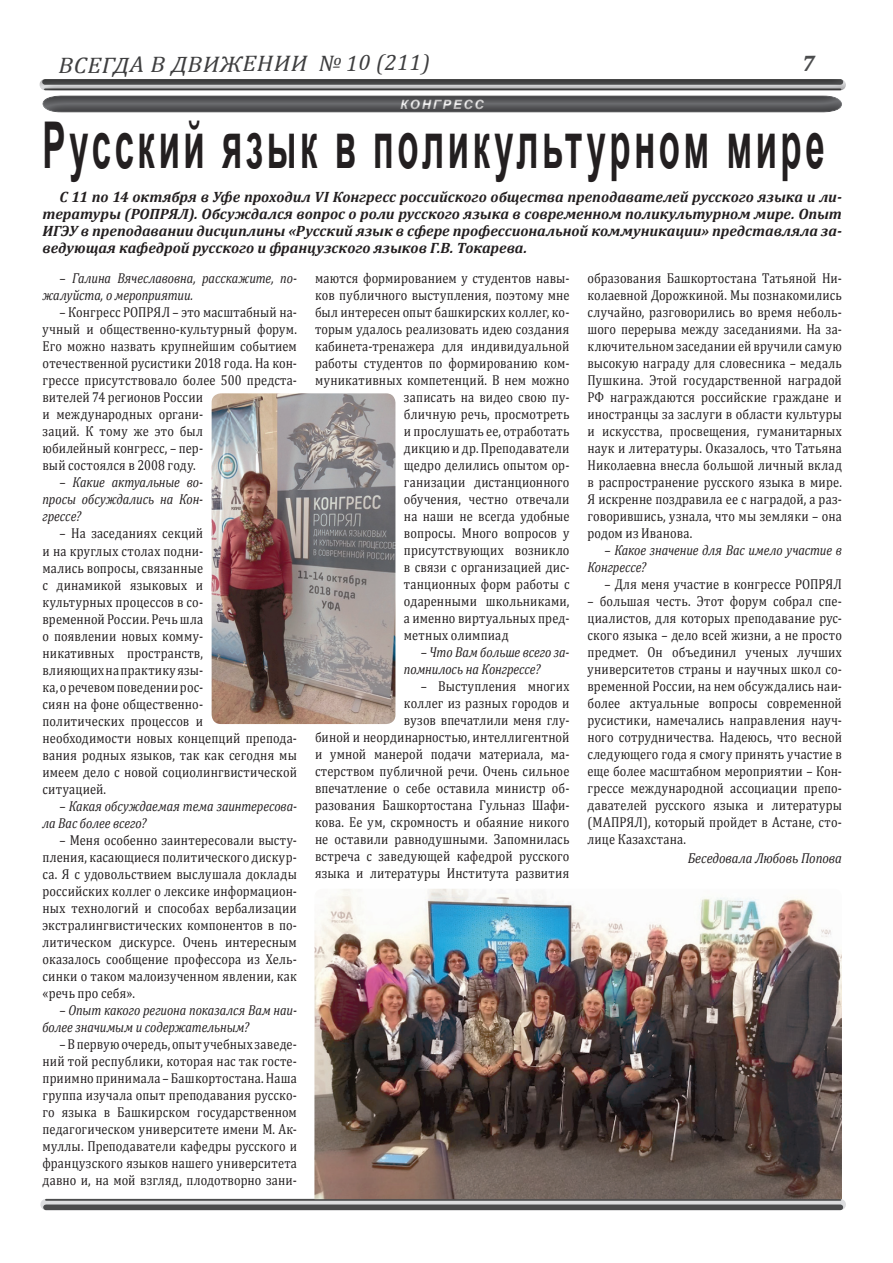
<style>
.page{position:relative;width:893px;height:1263px;background:#fff}
.page>*{position:absolute;margin:0;border:0;box-sizing:border-box;transform-origin:0 0}
.t1{font:700 64.5px "Arial";letter-spacing:.105em;color:#231f20;scale:.54 1}
.t2{font:italic 22.5px "Cambria";color:#3e3e3f;scale:1.09 1}
.t3{font:italic 700 15px/17px "Cambria";color:#231f20;text-align:justify}
.t4{font:14.4px/17px "Cambria";letter-spacing:.01em;color:#231f20;text-align:justify;scale:.86 1}
.t5{font:italic 14.4px/17px "Cambria";letter-spacing:-.005em;color:#231f20;scale:.86 1}
.t6{font:italic 14.4px "Cambria";letter-spacing:-.005em;color:#231f20;scale:.89 1}
.t7{font:italic 700 12.9px "Arial";letter-spacing:.15em;color:#fff}
</style>
<div class="page">
<div style="left:46px;top:1199px;width:794px;height:11px;background:#dcdddf"></div>
<hr style="left:46px;top:1199px;width:794px;height:2px;background:#4b4c4d">
<div style="left:46px;top:1204px;width:794px;height:6px;background:#4b4c4d"></div>
<div style="left:0;top:34px;width:890px;height:102px;background:#231f20;opacity:.5"></div>
<div style="left:41px;top:84px;width:801px;height:31px;background:#231f20;opacity:.5"></div>
<img style="left:212px;top:393px;width:183px;height:331px">
<img style="left:314px;top:889px;width:528px;height:310px">
<svg style="left:804px;top:56px;width:12px;height:15px"></svg>
<h2 class="t2" style="left:58px;top:51px;width:342px;rotate:-1deg">ВСЕГДА В ДВИЖЕНИИ № 10 (211)</h2>
<p class="t7" style="left:400px;top:96px;width:85px">КОНГРЕСС</p>
<h1 class="t1" style="left:43px;top:103px;width:1450px">Русский язык в поликультурном мире</h1>
<p class="t3" style="left:43px;top:188px;width:801px;text-indent:17px">С 11 по 14 октября в Уфе проходил VI Конгресс российского общества преподавателей русского языка и ли&shy;тературы (РОПРЯЛ). Обсуждался вопрос о роли русского языка в современном поликультурном мире. Опыт ИГЭУ в преподавании дисциплины «Русский язык в сфере профессиональной коммуникации» представляла за&shy;ведующая кафедрой русского и французского языков Г.В. Токарева.</p>
<p class="t5" style="left:43px;top:269px;width:297px;text-indent:17px">– Галина Вячеславовна, расскажите, по&shy;жалуйста, о мероприятии.</p>
<p class="t4" style="left:43px;top:304px;width:297px;text-align:left;text-indent:17px">– Конгресс РОПРЯЛ – это масштабный на&shy;учный и общественно-культурный форум.<br>Его можно назвать крупнейшим событием отечественной русистики 2018 года. На кон&shy;грессе присутствовало более 500 предста&shy;вителей 74 регионов России<br>и международных органи-<br>заций. К тому же это был<br>юбилейный конгресс, – пер-<br>вый состоялся в 2008 году.</p>
<p class="t5" style="left:43px;top:473px;width:188px;text-align:justify;text-indent:17px">– Какие актуальные во&shy;просы обсуждались на Кон&shy;грессе?</p>
<p class="t4" style="left:43px;top:525px;width:297px;text-align:left;text-indent:17px">– На заседаниях секций<br>и на круглых столах подни-<br>мались вопросы, связанные<br>с динамикой языковых и<br>культурных процессов в со-<br>временной России. Речь шла<br>о появлении новых комму-<br>никативных пространств,<br>влияющих на практику язы-<br>ка, о речевом поведении рос-<br>сиян на фоне общественно-<br>политических процессов и<br>необходимости новых концепций препода&shy;вания родных языков, так как сегодня мы имеем дело с новой социолингвистической ситуацией.</p>
<p class="t5" style="left:43px;top:797px;width:297px;text-indent:17px">– Какая обсуждаемая тема заинтересова&shy;ла Вас более всего?</p>
<p class="t4" style="left:43px;top:831px;width:297px;text-indent:17px">– Меня особенно заинтересовали высту&shy;пления, касающиеся политического дискур&shy;са. Я с удовольствием выслушала доклады российских коллег о лексике информацион&shy;ных технологий и способах вербализации экстралингвистических компонентов в по&shy;литическом дискурсе. Очень интересным оказалось сообщение профессора из Хель&shy;синки о таком малоизученном явлении, как «речь про себя».</p>
<p class="t5" style="left:43px;top:1001px;width:297px;text-indent:17px">– Опыт какого региона показался Вам наи&shy;более значимым и содержательным?</p>
<p class="t4" style="left:43px;top:1035px;width:297px;text-indent:17px">– В первую очередь, опыт учебных заведе&shy;ний той республики, которая нас так госте&shy;приимно принимала – Башкортостана. Наша группа изучала опыт преподавания русско&shy;го языка в Башкирском государственном педагогическом университете имени М. Ак&shy;муллы. Преподаватели кафедры русского и французского языков нашего университета давно и, на мой взгляд, плодотворно зани-</p>
<p class="t4" style="left:315px;top:270px;width:297px">маются формированием у студентов навы-</p>
<p class="t4" style="left:315px;top:287px;width:297px">ков публичного выступления, поэтому мне</p>
<p class="t4" style="left:315px;top:304px;width:297px">был интересен опыт башкирских коллег, ко-</p>
<p class="t4" style="left:315px;top:321px;width:297px">торым удалось реализовать идею создания</p>
<p class="t4" style="left:315px;top:338px;width:297px">кабинета-тренажера для индивидуальной</p>
<p class="t4" style="left:315px;top:355px;width:297px">работы студентов по формированию ком-</p>
<p class="t4" style="left:315px;top:372px;width:297px">муникативных компетенций. В нем можно</p>
<p class="t4" style="left:404px;top:389px;width:194px">записать на видео свою пу-</p>
<p class="t4" style="left:404px;top:406px;width:194px">бличную речь, просмотреть</p>
<p class="t4" style="left:404px;top:423px;width:194px">и прослушать ее, отработать</p>
<p class="t4" style="left:404px;top:440px;width:194px">дикцию и др. Преподаватели</p>
<p class="t4" style="left:404px;top:457px;width:194px">щедро делились опытом ор-</p>
<p class="t4" style="left:404px;top:474px;width:194px">ганизации дистанционного</p>
<p class="t4" style="left:404px;top:491px;width:194px">обучения, честно отвечали</p>
<p class="t4" style="left:404px;top:508px;width:194px">на наши не всегда удобные</p>
<p class="t4" style="left:404px;top:525px;width:194px">вопросы. Много вопросов у</p>
<p class="t4" style="left:404px;top:542px;width:194px">присутствующих возникло</p>
<p class="t4" style="left:404px;top:559px;width:194px">в связи с организацией дис-</p>
<p class="t4" style="left:404px;top:576px;width:194px">танционных форм работы с</p>
<p class="t4" style="left:404px;top:593px;width:194px">одаренными школьниками,</p>
<p class="t4" style="left:404px;top:610px;width:194px">а именно виртуальных пред-</p>
<p class="t4" style="left:404px;top:627px;width:123px">метных олимпиад</p>
<p class="t5" style="left:404px;top:643px;width:194px;text-indent:17px">– Что Вам больше всего за&shy;помнилось на Конгрессе?</p>
<p class="t4" style="left:315px;top:678px;width:297px;text-align:right">– Выступления многих<br>коллег из разных городов и<br>вузов впечатлили меня глу-<br>биной и неординарностью, интеллигентной и умной манерой подачи материала, ма&shy;стерством публичной речи. Очень сильное впечатление о себе оставила министр об&shy;разования Башкортостана Гульназ Шафи&shy;кова. Ее ум, скромность и обаяние никого не оставили равнодушными. Запомнилась встреча с заведующей кафедрой русского языка и литературы Института развития</p>
<p class="t4" style="left:587px;top:269px;width:297px">образования Башкортостана Татьяной Ни&shy;колаевной Дорожкиной. Мы познакомились случайно, разговорились во время неболь&shy;шого перерыва между заседаниями. На за&shy;ключительном заседании ей вручили самую высокую награду для словесника – медаль Пушкина. Этой государственной наградой РФ награждаются российские граждане и иностранцы за заслуги в области культуры и искусства, просвещения, гуманитарных наук и литературы. Оказалось, что Татьяна Николаевна внесла большой личный вклад в распространение русского языка в мире.<br>Я искренне поздравила ее с наградой, а раз&shy;говорившись, узнала, что мы земляки – она родом из Иванова.</p>
<p class="t5" style="left:587px;top:541px;width:297px;text-indent:17px">– Какое значение для Вас имело участие в<br>Конгрессе?</p>
<p class="t4" style="left:604px;top:576px;width:278px">– Для меня участие в конгрессе РОПРЯЛ</p>
<p class="t4" style="left:587px;top:593px;width:297px">– большая честь. Этот форум собрал спе&shy;циалистов, для которых преподавание рус&shy;ского языка – дело всей жизни, а не просто предмет. Он объединил ученых лучших университетов страны и научных школ со&shy;временной России, на нем обсуждались наи&shy;более актуальные вопросы современной русистики, намечались направления науч&shy;ного сотрудничества. Надеюсь, что весной следующего года я смогу принять участие в еще более масштабном мероприятии – Кон&shy;грессе международной ассоциации препо&shy;давателей русского языка и литературы (МАПРЯЛ), который пройдет в Астане, сто&shy;лице Казахстана.</p>
<p class="t6" style="left:688px;top:848px;width:175px">Беседовала Любовь Попова</p>
</div>
